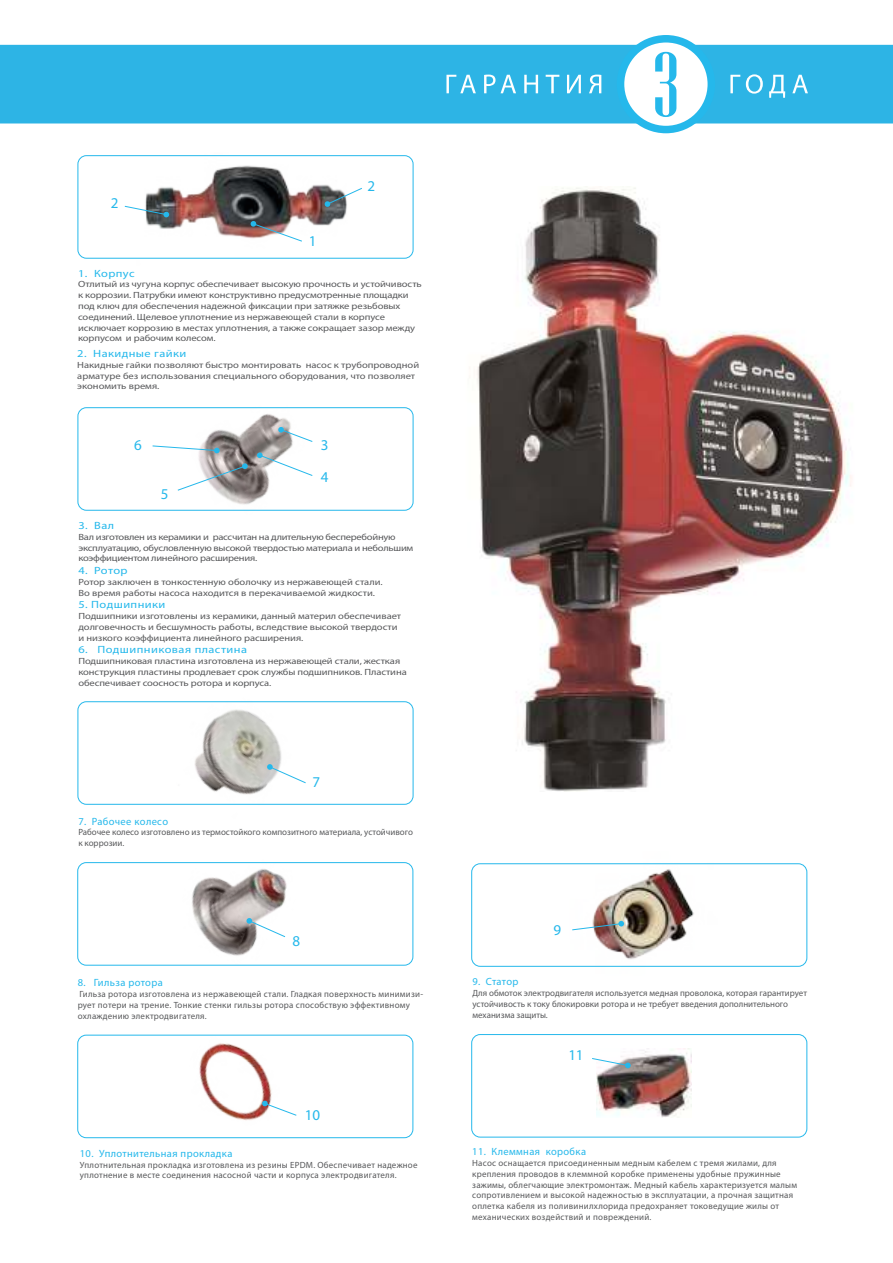
<style>
.page{position:relative;width:893px;height:1263px;background:#fff}
.page>*{position:absolute;margin:0;border:0;box-sizing:border-box;transform-origin:0 0}
.t1{font:15px/32.1px "Myriad Pro";color:#25b8eb}
.t2{font:10.5px "Myriad Pro";letter-spacing:.035em;color:#25b8eb}
.t3{font:10.5px "Myriad Pro";letter-spacing:.035em;color:#25b8eb;scale:1.18 1}
.t4{font:9px/10.8px "Myriad Pro";color:#58595b;scale:1.17 1}
.t5{font:9px/10.8px "Myriad Pro";letter-spacing:.025em;color:#58595b}
.t6{font:9px/10.8px "Myriad Pro";color:#58595b}
.t7{font:9px/10.8px "Myriad Pro";letter-spacing:-.025em;color:#58595b;scale:1.17 1}
</style>
<div class="page">
<img style="left:407px;top:186px;width:445px;height:606px">
<img style="left:131px;top:869px;width:217px;height:97px">
<img style="left:173px;top:1034px;width:140px;height:105px">
<svg style="left:262px;top:1100px;width:35px;height:16px"></svg>
<img style="left:194px;top:709px;width:88px;height:86px">
<svg style="left:267px;top:764px;width:39px;height:20px"></svg>
<svg style="left:246px;top:918px;width:40px;height:20px"></svg>
<img style="left:198px;top:414px;width:95px;height:91px">
<svg style="left:152px;top:445px;width:68px;height:8px"></svg>
<svg style="left:278px;top:427px;width:35px;height:15px"></svg>
<svg style="left:257px;top:452px;width:56px;height:24px"></svg>
<svg style="left:177px;top:463px;width:71px;height:28px"></svg>
<div style="left:78px;top:155px;width:335px;height:104px;border:1px solid #25b8eb;border-radius:9px"></div>
<div style="left:78px;top:407px;width:335px;height:104px;border:1px solid #25b8eb;border-radius:9px"></div>
<div style="left:78px;top:701px;width:335px;height:104px;border:1px solid #25b8eb;border-radius:9px"></div>
<div style="left:77px;top:862px;width:336px;height:103px;border:1px solid #25b8eb;border-radius:9px"></div>
<div style="left:77px;top:1035px;width:336px;height:103px;border:1px solid #25b8eb;border-radius:9px"></div>
<div style="left:0;top:45px;width:893px;height:78px;background:#2db4e5"></div>
<svg style="left:446px;top:75px;width:30px;height:18px"></svg>
<svg style="left:484px;top:75px;width:32px;height:18px"></svg>
<svg style="left:524px;top:75px;width:14px;height:18px"></svg>
<svg style="left:546px;top:75px;width:13px;height:18px"></svg>
<svg style="left:567px;top:75px;width:14px;height:18px"></svg>
<svg style="left:589px;top:75px;width:12px;height:18px"></svg>
<svg style="left:730px;top:75px;width:10px;height:18px"></svg>
<svg style="left:746px;top:74px;width:17px;height:20px"></svg>
<svg style="left:769px;top:75px;width:16px;height:23px"></svg>
<svg style="left:792px;top:75px;width:16px;height:18px"></svg>
<svg style="left:617px;top:35px;width:98px;height:98px"></svg>
<img style="left:135px;top:155px;width:213px;height:104px">
<svg style="left:324px;top:187px;width:38px;height:20px"></svg>
<svg style="left:124px;top:205px;width:43px;height:10px"></svg>
<svg style="left:163px;top:211px;width:6px;height:7px"></svg>
<svg style="left:250px;top:221px;width:53px;height:21px"></svg>
<img style="left:592px;top:869px;width:102px;height:90px">
<svg style="left:572px;top:921px;width:52px;height:10px"></svg>
<div style="left:471px;top:863px;width:336px;height:104px;border:1px solid #25b8eb;border-radius:9px"></div>
<div style="left:471px;top:1034px;width:336px;height:103px;border:1px solid #25b8eb;border-radius:9px"></div>
<img style="left:597px;top:1050px;width:94px;height:67px">
<svg style="left:592px;top:1057px;width:39px;height:11px"></svg>
<h1 class="t1" style="left:111px;top:188px;width:9px">2</h1>
<h1 class="t1" style="left:309px;top:225px;width:9px">1</h1>
<h1 class="t1" style="left:368px;top:171px;width:9px">2</h1>
<p class="t3" style="left:78px;top:268px;width:49px">1. Корпус</p>
<p class="t4" style="left:78px;top:279px;width:295px">Отлитый из чугуна корпус обеспечивает высокую прочность и устойчивость к коррозии. Патрубки имеют конструктивно предусмотренные площадки под ключ для обеспечения надежной фиксации при затяжке резьбовых соединений. Щелевое уплотнение из нержавеющей стали в корпусе исключает коррозию в местах уплотнения, а также сокращает зазор между корпусом и рабочим колесом.</p>
<p class="t3" style="left:77px;top:348px;width:94px">2. Накидные гайки</p>
<p class="t4" style="left:77px;top:360px;width:294px">Накидные гайки позволяют быстро монтировать насос к трубопроводной арматуре без использования специального оборудования, что позволяет экономить время.</p>
<h1 class="t1" style="left:134px;top:430px;width:9px">6</h1>
<h1 class="t1" style="left:321px;top:429px;width:9px">3<br>4</h1>
<h1 class="t1" style="left:161px;top:478px;width:9px">5</h1>
<p class="t3" style="left:78px;top:520px;width:32px">3. Вал</p>
<p class="t7" style="left:78px;top:532px;width:288px">Вал изготовлен из керамики и рассчитан на длительную бесперебойную эксплуатацию, обусловленную высокой твердостью материала и небольшим коэффициентом линейного расширения.</p>
<p class="t3" style="left:78px;top:565px;width:43px">4. Ротор</p>
<p class="t4" style="left:78px;top:577px;width:262px">Ротор заключен в тонкостенную оболочку из нержавеющей стали.<br>Во время работы насоса находится в перекачиваемой жидкости.</p>
<p class="t3" style="left:78px;top:599px;width:75px">5. Подшипники</p>
<p class="t4" style="left:78px;top:611px;width:277px">Подшипники изготовлены из керамики, данный материл обеспечивает долговечность и бесшумность работы, вследствие высокой твердости и низкого коэффициента линейного расширения.</p>
<p class="t3" style="left:78px;top:644px;width:144px">6. Подшипниковая пластина</p>
<p class="t4" style="left:78px;top:656px;width:282px">Подшипниковая пластина изготовлена из нержавеющей стали, жесткая конструкция пластины продлевает срок службы подшипников. Пластина обеспечивает соосность ротора и корпуса.</p>
<h1 class="t1" style="left:312px;top:766px;width:9px">7</h1>
<p class="t2" style="left:78px;top:816px;width:91px">7. Рабочее колесо</p>
<p class="t6" style="left:78px;top:827px;width:336px">Рабочее колесо изготовлено из термостойкого композитного материала, устойчивого к коррозии.</p>
<h1 class="t1" style="left:292px;top:925px;width:9px">8</h1>
<p class="t2" style="left:78px;top:978px;width:87px">8. Гильза ротора</p>
<p class="t5" style="left:78px;top:989px;width:347px">Гильза ротора изготовлена из нержавеющей стали. Гладкая поверхность минимизи&shy;рует потери на трение. Тонкие стенки гильзы ротора способствую эффективному охлаждению электродвигателя.</p>
<h1 class="t1" style="left:305px;top:1099px;width:17px">10</h1>
<p class="t2" style="left:80px;top:1148px;width:154px">10. Уплотнительная прокладка</p>
<p class="t5" style="left:80px;top:1159px;width:339px">Уплотнительная прокладка изготовлена из резины EPDM. Обеспечивает надежное уплотнение в месте соединения насосной части и корпуса электродвигателя.</p>
<h1 class="t1" style="left:553px;top:914px;width:9px">9</h1>
<p class="t2" style="left:472px;top:976px;width:48px">9. Статор</p>
<p class="t6" style="left:472px;top:988px;width:336px">Для обмоток электродвигателя используется медная проволока, которая гарантирует устойчивость к току блокировки ротора и не требует введения дополнительного механизма защиты.</p>
<h1 class="t1" style="left:568px;top:1039px;width:17px">11</h1>
<p class="t2" style="left:472px;top:1146px;width:115px">11. Клеммная коробка</p>
<p class="t5" style="left:472px;top:1158px;width:326px">Насос оснащается присоединенным медным кабелем с тремя жилами, для крепления проводов в клеммной коробке применены удобные пружинные зажимы, облегчающие электромонтаж. Медный кабель характеризуется малым сопротивлением и высокой надежностью в эксплуатации, а прочная защитная оплетка кабеля из поливинилхлорида предохраняет токоведущие жилы от механических воздействий и повреждений.</p>
</div>
